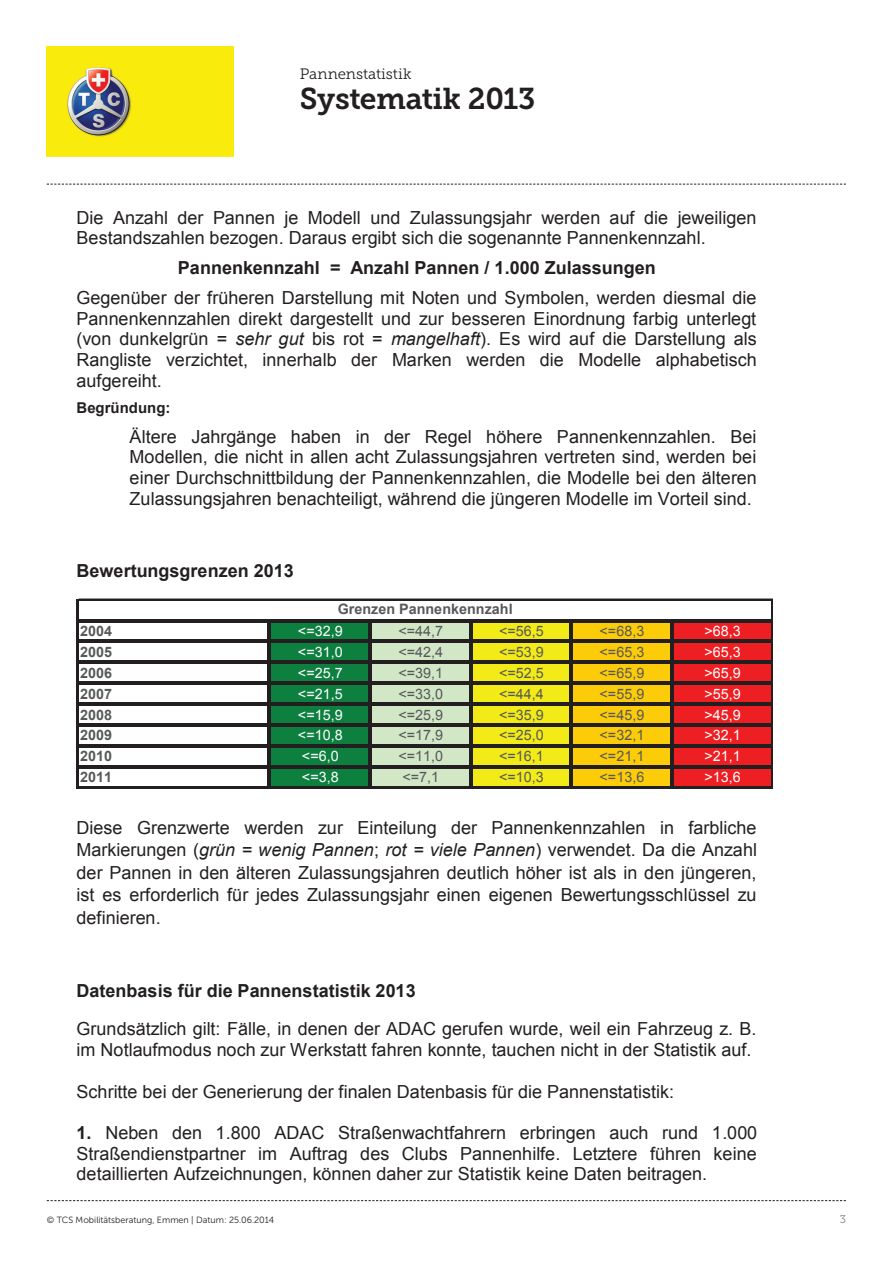
<style>
.page{position:relative;width:893px;height:1263px;background:#fff}
.page>*{position:absolute;margin:0;border:0;box-sizing:border-box;transform-origin:0 0}
.t1{font:30px "Museo Slab 700";letter-spacing:-.015em;color:#231f20}
.t2{font:18px/20.7px "Arial";color:#231f20;text-align:justify}
.t3{font:700 18px "Arial";color:#231f20}
.t4{font:15px "Museo Slab 300";color:#231f20}
.t5{font:700 15px "Arial";color:#231f20}
.t6{font:14.4px "Arial";letter-spacing:.005em;color:#57585a}
.t7{font:14.4px "Arial";letter-spacing:.005em;color:#fff}
.t8{font:700 14.4px "Arial";letter-spacing:.005em;color:#57585a}
.t9{font:11.25px "Museo Slab 300";color:#808285}
.t10{font:9px "Museo Sans 300";color:#231f20}
.s1{font-style:italic}
.s2{font-weight:700}
</style>
<div class="page">
<svg style="left:47px;top:1200px;width:799px;height:1px"></svg>
<svg style="left:47px;top:184px;width:799px;height:1px"></svg>
<img style="left:47px;top:47px;width:187px;height:109px">
<div style="left:269px;top:621px;width:101px;height:167px;background:#0d803f"></div>
<div style="left:370px;top:621px;width:101px;height:167px;background:#d1e7c5"></div>
<div style="left:471px;top:621px;width:100px;height:167px;background:#f2eb17"></div>
<div style="left:571px;top:621px;width:101px;height:167px;background:#fdcc09"></div>
<div style="left:672px;top:621px;width:100px;height:167px;background:#ee1f23"></div>
<hr style="left:77px;top:599px;width:2px;height:189px;background:#231f20">
<svg style="left:771px;top:600px;width:2px;height:186px"></svg>
<hr style="left:268px;top:622px;width:3px;height:166px;background:#231f20">
<hr style="left:368px;top:622px;width:4px;height:166px;background:#231f20">
<hr style="left:469px;top:622px;width:3px;height:166px;background:#231f20">
<hr style="left:570px;top:622px;width:3px;height:166px;background:#231f20">
<hr style="left:670px;top:622px;width:3px;height:166px;background:#231f20">
<hr style="left:79px;top:599px;width:694px;height:1px;background:#231f20">
<hr style="left:79px;top:619px;width:694px;height:3px;background:#231f20">
<hr style="left:79px;top:640px;width:694px;height:3px;background:#231f20">
<hr style="left:79px;top:661px;width:694px;height:3px;background:#231f20">
<hr style="left:79px;top:682px;width:694px;height:3px;background:#231f20">
<hr style="left:79px;top:702px;width:694px;height:3px;background:#231f20">
<hr style="left:79px;top:723px;width:694px;height:3px;background:#231f20">
<hr style="left:79px;top:744px;width:694px;height:3px;background:#231f20">
<hr style="left:79px;top:765px;width:694px;height:3px;background:#231f20">
<hr style="left:79px;top:786px;width:694px;height:2px;background:#231f20">
<p class="t4" style="left:300px;top:65px;width:113px">Pannenstatistik</p>
<h1 class="t1" style="left:300px;top:81px;width:237px">Systematik 2013</h1>
<p class="t2" style="left:77px;top:207px;width:681px">Die Anzahl der Pannen je Modell und Zulassungsjahr werden auf die jeweiligen<br>Bestandszahlen bezogen. Daraus ergibt sich die sogenannte Pannenkennzahl.</p>
<p class="t3" style="left:178px;top:256px;width:479px">Pannenkennzahl = Anzahl Pannen / 1.000 Zulassungen</p>
<p class="t2" style="left:77px;top:287px;width:682px">Gegenüber der früheren Darstellung mit Noten und Symbolen, werden diesmal die Pannenkennzahlen direkt dargestellt und zur besseren Einordnung farbig unterlegt (von dunkelgrün = <span class="s1">sehr gut</span> bis rot = <span class="s1">mangelhaft</span>). Es wird auf die Darstellung als Rangliste verzichtet, innerhalb der Marken werden die Modelle alphabetisch aufgereiht.</p>
<p class="t5" style="left:77px;top:398px;width:95px">Begründung:</p>
<p class="t2" style="left:130px;top:426px;width:628px">Ältere Jahrgänge haben in der Regel höhere Pannenkennzahlen. Bei Modellen, die nicht in allen acht Zulassungsjahren vertreten sind, werden bei einer Durchschnittbildung der Pannenkennzahlen, die Modelle bei den älteren Zulassungsjahren benachteiligt, während die jüngeren Modelle im Vorteil sind.</p>
<p class="t3" style="left:77px;top:559px;width:219px">Bewertungsgrenzen 2013</p>
<p class="t8" style="left:338px;top:599px;width:176px">Grenzen Pannenkennzahl</p>
<p class="t8" style="left:80px;top:621px;width:34px">2004</p>
<p class="t7" style="left:298px;top:622px;width:46px">&lt;=32,9</p>
<p class="t6" style="left:398px;top:622px;width:46px">&lt;=44,7</p>
<p class="t6" style="left:499px;top:622px;width:46px">&lt;=56,5</p>
<p class="t6" style="left:600px;top:622px;width:46px">&lt;=68,3</p>
<p class="t7" style="left:704px;top:622px;width:38px">&gt;68,3</p>
<p class="t8" style="left:80px;top:642px;width:34px">2005</p>
<p class="t7" style="left:298px;top:642px;width:46px">&lt;=31,0</p>
<p class="t6" style="left:398px;top:642px;width:46px">&lt;=42,4</p>
<p class="t6" style="left:499px;top:642px;width:46px">&lt;=53,9</p>
<p class="t6" style="left:600px;top:642px;width:46px">&lt;=65,3</p>
<p class="t7" style="left:704px;top:642px;width:38px">&gt;65,3</p>
<p class="t8" style="left:80px;top:663px;width:34px">2006</p>
<p class="t7" style="left:298px;top:663px;width:46px">&lt;=25,7</p>
<p class="t6" style="left:398px;top:663px;width:46px">&lt;=39,1</p>
<p class="t6" style="left:499px;top:663px;width:46px">&lt;=52,5</p>
<p class="t6" style="left:600px;top:663px;width:46px">&lt;=65,9</p>
<p class="t7" style="left:704px;top:663px;width:38px">&gt;65,9</p>
<p class="t8" style="left:80px;top:684px;width:34px">2007</p>
<p class="t7" style="left:298px;top:684px;width:46px">&lt;=21,5</p>
<p class="t6" style="left:398px;top:684px;width:46px">&lt;=33,0</p>
<p class="t6" style="left:499px;top:684px;width:46px">&lt;=44,4</p>
<p class="t6" style="left:600px;top:684px;width:46px">&lt;=55,9</p>
<p class="t7" style="left:704px;top:684px;width:38px">&gt;55,9</p>
<p class="t8" style="left:80px;top:705px;width:34px">2008</p>
<p class="t7" style="left:298px;top:705px;width:46px">&lt;=15,9</p>
<p class="t6" style="left:398px;top:705px;width:46px">&lt;=25,9</p>
<p class="t6" style="left:499px;top:705px;width:46px">&lt;=35,9</p>
<p class="t6" style="left:600px;top:705px;width:46px">&lt;=45,9</p>
<p class="t7" style="left:704px;top:705px;width:38px">&gt;45,9</p>
<p class="t8" style="left:80px;top:726px;width:34px">2009</p>
<p class="t7" style="left:298px;top:726px;width:46px">&lt;=10,8</p>
<p class="t6" style="left:398px;top:726px;width:46px">&lt;=17,9</p>
<p class="t6" style="left:499px;top:726px;width:46px">&lt;=25,0</p>
<p class="t6" style="left:600px;top:726px;width:46px">&lt;=32,1</p>
<p class="t7" style="left:704px;top:726px;width:38px">&gt;32,1</p>
<p class="t8" style="left:80px;top:747px;width:34px">2010</p>
<p class="t7" style="left:302px;top:747px;width:38px">&lt;=6,0</p>
<p class="t6" style="left:398px;top:747px;width:46px">&lt;=11,0</p>
<p class="t6" style="left:499px;top:747px;width:46px">&lt;=16,1</p>
<p class="t6" style="left:600px;top:747px;width:46px">&lt;=21,1</p>
<p class="t7" style="left:704px;top:747px;width:38px">&gt;21,1</p>
<p class="t8" style="left:80px;top:767px;width:34px">2011</p>
<p class="t7" style="left:302px;top:768px;width:38px">&lt;=3,8</p>
<p class="t6" style="left:402px;top:768px;width:38px">&lt;=7,1</p>
<p class="t6" style="left:499px;top:768px;width:46px">&lt;=10,3</p>
<p class="t6" style="left:600px;top:768px;width:46px">&lt;=13,6</p>
<p class="t7" style="left:704px;top:768px;width:38px">&gt;13,6</p>
<p class="t2" style="left:77px;top:816px;width:682px;line-height:22.5px">Diese Grenzwerte werden zur Einteilung der Pannenkennzahlen in farbliche Markierungen (<span class="s1">grün = wenig Pannen</span>; <span class="s1">rot = viele Pannen</span>) verwendet. Da die Anzahl der Pannen in den älteren Zulassungsjahren deutlich höher ist als in den jüngeren, ist es erforderlich für jedes Zulassungsjahr einen eigenen Bewertungsschlüssel zu definieren.</p>
<p class="t3" style="left:77px;top:978px;width:341px">Datenbasis für die Pannenstatistik 2013</p>
<p class="t2" style="left:77px;top:1019px;width:682px">Grundsätzlich gilt: Fälle, in denen der ADAC gerufen wurde, weil ein Fahrzeug z. B. im Notlaufmodus noch zur Werkstatt fahren konnte, tauchen nicht in der Statistik auf.</p>
<p class="t2" style="left:77px;top:1081px;width:599px">Schritte bei der Generierung der finalen Datenbasis für die Pannenstatistik:</p>
<p class="t2" style="left:77px;top:1122px;width:682px"><span class="s2">1.</span> Neben den 1.800 ADAC Straßenwachtfahrern erbringen auch rund 1.000<br>Straßendienstpartner im Auftrag des Clubs Pannenhilfe. Letztere führen keine detaillierten Aufzeichnungen, können daher zur Statistik keine Daten beitragen.</p>
<p class="t10" style="left:47px;top:1215px;width:229px">© TCS Mobilitätsberatung, Emmen | Datum: 25.06.2014</p>
<p class="t9" style="left:840px;top:1213px;width:8px">3</p>
</div>
